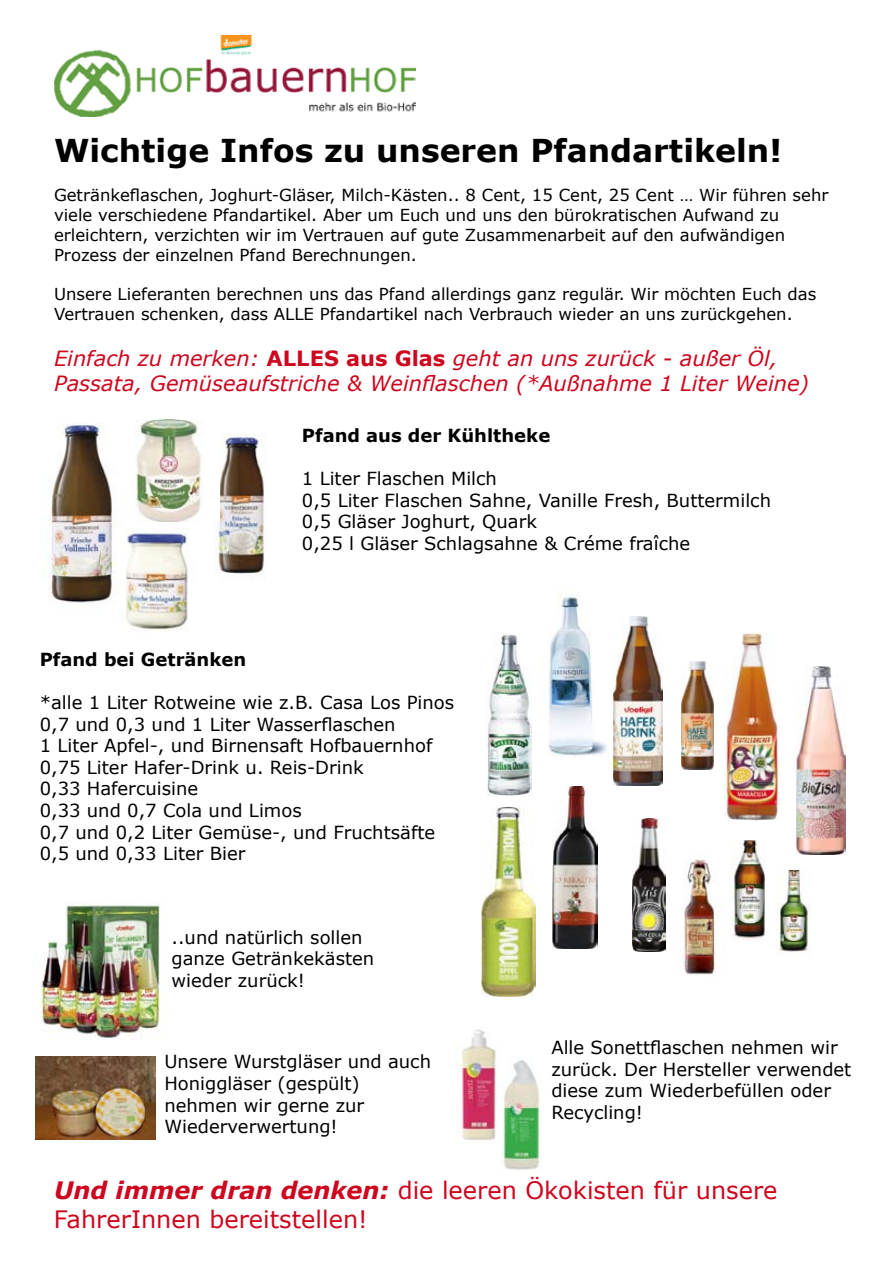
<style>
.page{position:relative;width:893px;height:1263px;background:#fff}
.page>*{position:absolute;margin:0;border:0;box-sizing:border-box;transform-origin:0 0}
.t1{font:700 31.5px "Verdana";color:#000}
.t2{font:24px/28.8px "Verdana";color:#cd071e}
.t3{font:italic 21px/25.2px "Verdana";color:#cd071e}
.t4{font:18px/21.6px "Verdana";color:#000}
.t5{font:700 18px "Verdana";color:#000}
.t6{font:16.5px/19.8px "Verdana";color:#000}
.s1{font-weight:700;font-style:normal}
.s2{font-weight:700;font-style:italic}
</style>
<div class="page">
<img style="left:54px;top:35px;width:361px;height:81px">
<img style="left:214px;top:434px;width:52px;height:140px">
<img style="left:135px;top:420px;width:85px;height:101px">
<img style="left:119px;top:529px;width:69px;height:103px">
<img style="left:35px;top:1056px;width:121px;height:84px">
<img style="left:797px;top:666px;width:49px;height:189px">
<img style="left:482px;top:808px;width:53px;height:188px">
<img style="left:724px;top:632px;width:57px;height:189px">
<img style="left:40px;top:903px;width:121px;height:135px">
<img style="left:548px;top:595px;width:59px;height:161px">
<img style="left:632px;top:819px;width:34px;height:132px">
<img style="left:683px;top:859px;width:33px;height:116px">
<img style="left:777px;top:870px;width:33px;height:85px">
<img style="left:731px;top:840px;width:33px;height:100px">
<img style="left:614px;top:617px;width:48px;height:168px">
<img style="left:486px;top:634px;width:46px;height:161px">
<img style="left:48px;top:424px;width:78px;height:188px">
<img style="left:553px;top:787px;width:44px;height:161px">
<img style="left:456px;top:1029px;width:40px;height:112px">
<img style="left:500px;top:1059px;width:40px;height:111px">
<img style="left:681px;top:662px;width:33px;height:108px">
<h1 class="t1" style="left:54px;top:128px;width:729px">Wichtige Infos zu unseren Pfandartikeln!</h1>
<p class="t6" style="left:54px;top:185px;width:776px">Getränkeflaschen, Joghurt-Gläser, Milch-Kästen.. 8 Cent, 15 Cent, 25 Cent … Wir führen sehr viele verschiedene Pfandartikel. Aber um Euch und uns den bürokratischen Aufwand zu erleichtern, verzichten wir im Vertrauen auf gute Zusammenarbeit auf den aufwändigen Prozess der einzelnen Pfand Berechnungen.</p>
<p class="t6" style="left:54px;top:284px;width:764px">Unsere Lieferanten berechnen uns das Pfand allerdings ganz regulär. Wir möchten Euch das<br>Vertrauen schenken, dass ALLE Pfandartikel nach Verbrauch wieder an uns zurückgehen.</p>
<p class="t3" style="left:54px;top:346px;width:757px">Einfach zu merken: <span class="s1">ALLES aus Glas</span> geht an uns zurück - außer Öl,<br>Passata, Gemüseaufstriche &amp; Weinflaschen (*Außnahme 1 Liter Weine)</p>
<p class="t5" style="left:302px;top:422px;width:250px">Pfand aus der Kühltheke</p>
<p class="t4" style="left:302px;top:467px;width:471px">1 Liter Flaschen Milch<br>0,5 Liter Flaschen Sahne, Vanille Fresh, Buttermilch 0,5 Gläser Joghurt, Quark<br>0,25 l Gläser Schlagsahne &amp; Créme fraîche</p>
<p class="t5" style="left:40px;top:646px;width:208px">Pfand bei Getränken</p>
<p class="t4" style="left:40px;top:691px;width:416px">*alle 1 Liter Rotweine wie z.B. Casa Los Pinos 0,7 und 0,3 und 1 Liter Wasserflaschen<br>1 Liter Apfel-, und Birnensaft Hofbauernhof 0,75 Liter Hafer-Drink u. Reis-Drink<br>0,33 Hafercuisine<br>0,33 und 0,7 Cola und Limos<br>0,7 und 0,2 Liter Gemüse-, und Fruchtsäfte 0,5 und 0,33 Liter Bier</p>
<p class="t4" style="left:171px;top:926px;width:204px">..und natürlich sollen ganze Getränkekästen wieder zurück!</p>
<p class="t4" style="left:551px;top:1037px;width:301px">Alle Sonettflaschen nehmen wir zurück. Der Hersteller verwendet diese zum Wiederbefüllen oder<br>Recycling!</p>
<p class="t4" style="left:164px;top:1051px;width:268px">Unsere Wurstgläser und auch<br>Honiggläser (gespült) nehmen wir gerne zur<br>Wiederverwertung!</p>
<h2 class="t2" style="left:54px;top:1176px;width:725px"><span class="s2">Und immer dran denken:</span> die leeren Ökokisten für unsere<br>FahrerInnen bereitstellen!</h2>
</div>
